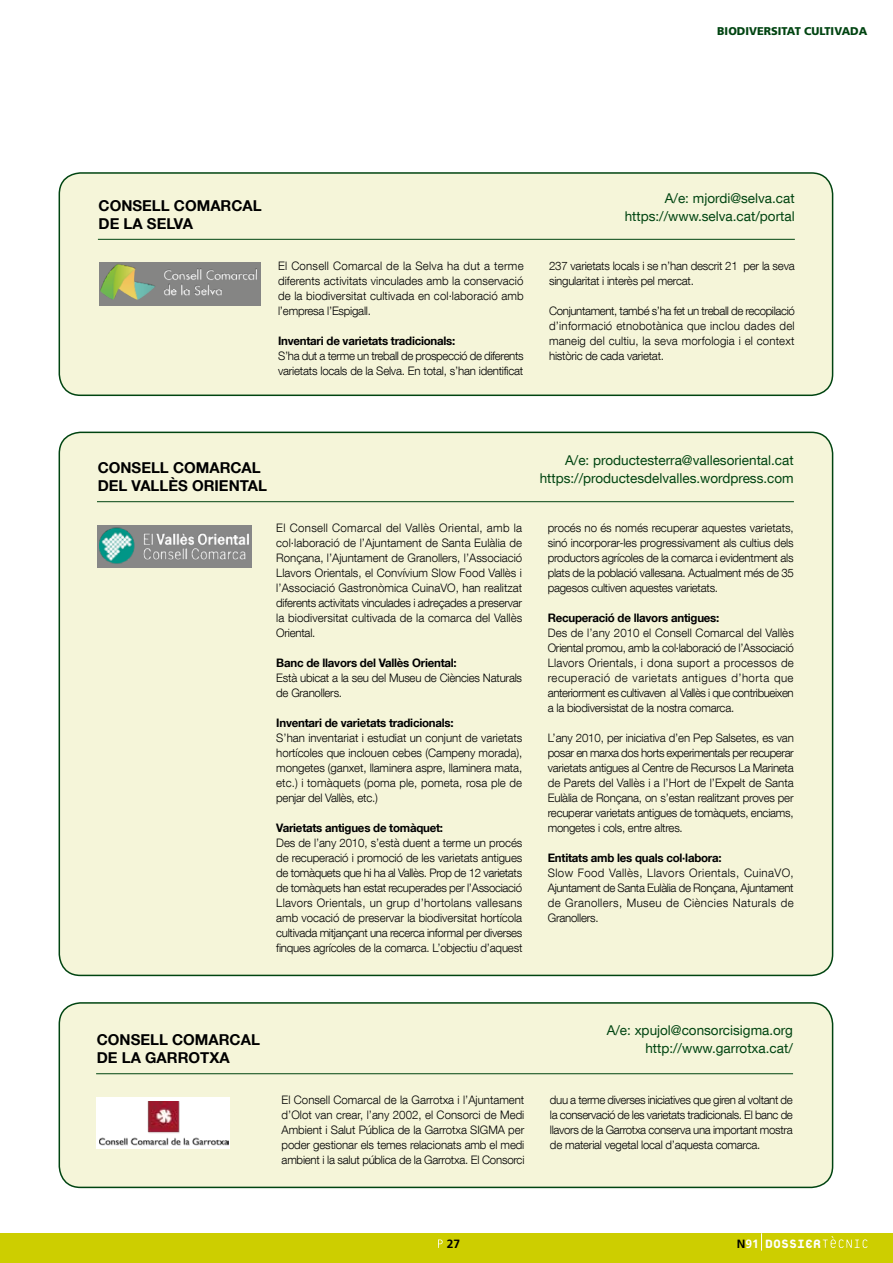
<style>
.page{position:relative;width:893px;height:1263px;background:#fff}
.page>*{position:absolute;margin:0;border:0;box-sizing:border-box;transform-origin:0 0}
.t1{font:800 18px "Platelet";color:#fff;scale:.96 1}
.t2{font:700 15px/18px "Helvetica Neue LT Com";color:#000}
.t3{font:13.5px/18px "Helvetica Neue LT Com";color:#041;text-align:right}
.t4{font:700 12px "Frutiger LT Std";color:#000}
.t5{font:300 11.7px/15px "Helvetica Neue LT Com";letter-spacing:-.02em;color:#000;text-align:justify}
.t6{font:700 11.7px "Helvetica Neue LT Com";letter-spacing:-.02em;color:#000}
.t7{font:900 11.25px "Frutiger LT Std";color:#041}
.s1{font-family:"Frutiger LT Std";font-weight:700;font-size:12px;color:#000}
.s2{font-family:"Frutiger LT Std";font-weight:700;font-size:12px}
</style>
<div class="page">
<div style="left:0;top:1233px;width:893px;height:30px;background:#cdce00"></div>
<svg style="left:761px;top:1233px;width:1px;height:17px"></svg>
<svg style="left:823px;top:1236px;width:44px;height:12px"></svg>
<svg style="left:438px;top:1239px;width:5px;height:9px"></svg>
<div style="left:59px;top:432px;width:774px;height:543px;background:#f5f5d9;border-radius:21px"></div>
<hr style="left:97px;top:501px;width:697px;height:1px;background:#041">
<div style="left:97px;top:525px;width:155px;height:42px;background:#878787"></div>
<img style="left:99px;top:527px;width:149px;height:37px">
<div style="left:59px;top:173px;width:774px;height:222px;background:#f5f5d9;border-radius:21px"></div>
<div style="left:59px;top:172px;width:774px;height:224px;border:2px solid #041;border-radius:21px"></div>
<hr style="left:98px;top:239px;width:697px;height:1px;background:#041">
<div style="left:99px;top:262px;width:161px;height:44px;background:#858584"></div>
<img style="left:100px;top:264px;width:157px;height:36px">
<div style="left:59px;top:1003px;width:774px;height:184px;background:#f5f5d9;border-radius:21px"></div>
<div style="left:59px;top:1002px;width:774px;height:186px;border:2px solid #041;border-radius:21px"></div>
<hr style="left:96px;top:1073px;width:697px;height:1px;background:#041">
<div style="left:96px;top:1097px;width:134px;height:52px;background:#fff"></div>
<img style="left:100px;top:1102px;width:129px;height:44px">
<p class="t7" style="left:717px;top:24px;width:152px">BIODIVERSITAT CULTIVADA</p>
<p class="t2" style="left:99px;top:196px;width:165px">CONSELL COMARCAL<br>DE LA SELVA</p>
<p class="t3" style="left:625px;top:189px;width:171px">A/e: mjordi@selva.cat https://www.selva.cat/portal</p>
<p class="t5" style="left:278px;top:258px;width:247px">El Consell Comarcal de la Selva ha dut a terme diferents activitats vinculades amb la conservació de la biodiversitat cultivada en col·laboració amb l’empresa l’Espigall.</p>
<p class="t6" style="left:278px;top:333px;width:179px">Inventari de varietats tradicionals:</p>
<p class="t5" style="left:278px;top:348px;width:247px">S’ha dut a terme un treball de prospecció de diferents varietats locals de la Selva. En total, s’han identificat</p>
<p class="t5" style="left:549px;top:258px;width:247px">237 varietats locals i se n’han descrit 21 per la seva singularitat i interès pel mercat.</p>
<p class="t5" style="left:549px;top:303px;width:247px">Conjuntament, també s’ha fet un treball de recopilació d’informació etnobotànica que inclou dades del maneig del cultiu, la seva morfologia i el context històric de cada varietat.</p>
<p class="t2" style="left:98px;top:458px;width:171px">CONSELL COMARCAL<br>DEL VALLÈS ORIENTAL</p>
<p class="t3" style="left:540px;top:451px;width:256px">A/e: productesterra@vallesoriental.cat https://productesdelvalles.wordpress.com</p>
<p class="t5" style="left:276px;top:520px;width:248px">El Consell Comarcal del Vallès Oriental, amb la col·laboració de l’Ajuntament de Santa Eulàlia de Ronçana, l’Ajuntament de Granollers, l’Associació Llavors Orientals, el Convívium Slow Food Vallès i l’Associació Gastronòmica CuinaVO, han realitzat diferents activitats vinculades i adreçades a preservar la biodiversitat cultivada de la comarca del Vallès Oriental.</p>
<p class="t6" style="left:276px;top:655px;width:182px">Banc de llavors del Vallès Oriental:</p>
<p class="t5" style="left:276px;top:670px;width:247px">Està ubicat a la seu del Museu de Ciències Naturals de Granollers.</p>
<p class="t6" style="left:276px;top:715px;width:179px">Inventari de varietats tradicionals:</p>
<p class="t5" style="left:276px;top:730px;width:247px">S’han inventariat i estudiat un conjunt de varietats hortícoles que inclouen cebes (Campeny morada), mongetes (ganxet, llaminera aspre, llaminera mata, etc.) i tomàquets (poma ple, pometa, rosa ple de penjar del Vallès, etc.)</p>
<p class="t6" style="left:276px;top:820px;width:168px">Varietats antigues de tomàquet:</p>
<p class="t5" style="left:276px;top:835px;width:248px">Des de l’any 2010, s’està duent a terme un procés de recuperació i promoció de les varietats antigues de tomàquets que hi ha al Vallès. Prop de 12 varietats de tomàquets han estat recuperades per l’Associació Llavors Orientals, un grup d’hortolans vallesans amb vocació de preservar la biodiversitat hortícola cultivada mitjançant una recerca informal per diverses finques agrícoles de la comarca. L’objectiu d’aquest</p>
<p class="t5" style="left:548px;top:520px;width:248px">procés no és només recuperar aquestes varietats, sinó incorporar-les progressivament als cultius dels productors agrícoles de la comarca i evidentment als plats de la població vallesana. Actualment més de 35 pagesos cultiven aquestes varietats.</p>
<p class="t6" style="left:548px;top:610px;width:173px">Recuperació de llavors antigues:</p>
<p class="t5" style="left:548px;top:625px;width:248px">Des de l’any 2010 el Consell Comarcal del Vallès Oriental promou, amb la col·laboració de l’Associació Llavors Orientals, i dona suport a processos de recuperació de varietats antigues d’horta que anteriorment es cultivaven al Vallès i que contribueixen a la biodiversistat de la nostra comarca.</p>
<p class="t5" style="left:548px;top:730px;width:248px">L’any 2010, per iniciativa d’en Pep Salsetes, es van posar en marxa dos horts experimentals per recuperar varietats antigues al Centre de Recursos La Marineta de Parets del Vallès i a l’Hort de l’Expelt de Santa Eulàlia de Ronçana, on s’estan realitzant proves per recuperar varietats antigues de tomàquets, enciams, mongetes i cols, entre altres.</p>
<p class="t6" style="left:548px;top:850px;width:175px">Entitats amb les quals col·labora:</p>
<p class="t5" style="left:548px;top:865px;width:247px">Slow Food Vallès, Llavors Orientals, CuinaVO, Ajuntament de Santa Eulàlia de Ronçana, Ajuntament de Granollers, Museu de Ciències Naturals de Granollers.</p>
<p class="t2" style="left:97px;top:1030px;width:165px">CONSELL COMARCAL<br>DE LA GARROTXA</p>
<p class="t3" style="left:607px;top:1021px;width:188px">A/e: xpujol@consorcisigma.org http://www.garrotxa.cat/</p>
<p class="t5" style="left:282px;top:1092px;width:244px">El Consell Comarcal de la Garrotxa i l’Ajuntament d’Olot van crear, l’any 2002, el Consorci de Medi Ambient i Salut Pública de la Garrotxa SIGMA per poder gestionar els temes relacionats amb el medi ambient i la salut pública de la Garrotxa. El Consorci</p>
<p class="t5" style="left:550px;top:1092px;width:244px">duu a terme diverses iniciatives que giren al voltant de la conservació de les varietats tradicionals. El banc de llavors de la Garrotxa conserva una important mostra de material vegetal local d’aquesta comarca.</p>
<p class="t4" style="left:447px;top:1236px;width:15px">27</p>
<h1 class="t1" style="left:737px;top:1235px;width:89px"><span class="s1">N</span><span class="s2">91</span> DOSSIER</h1>
</div>
